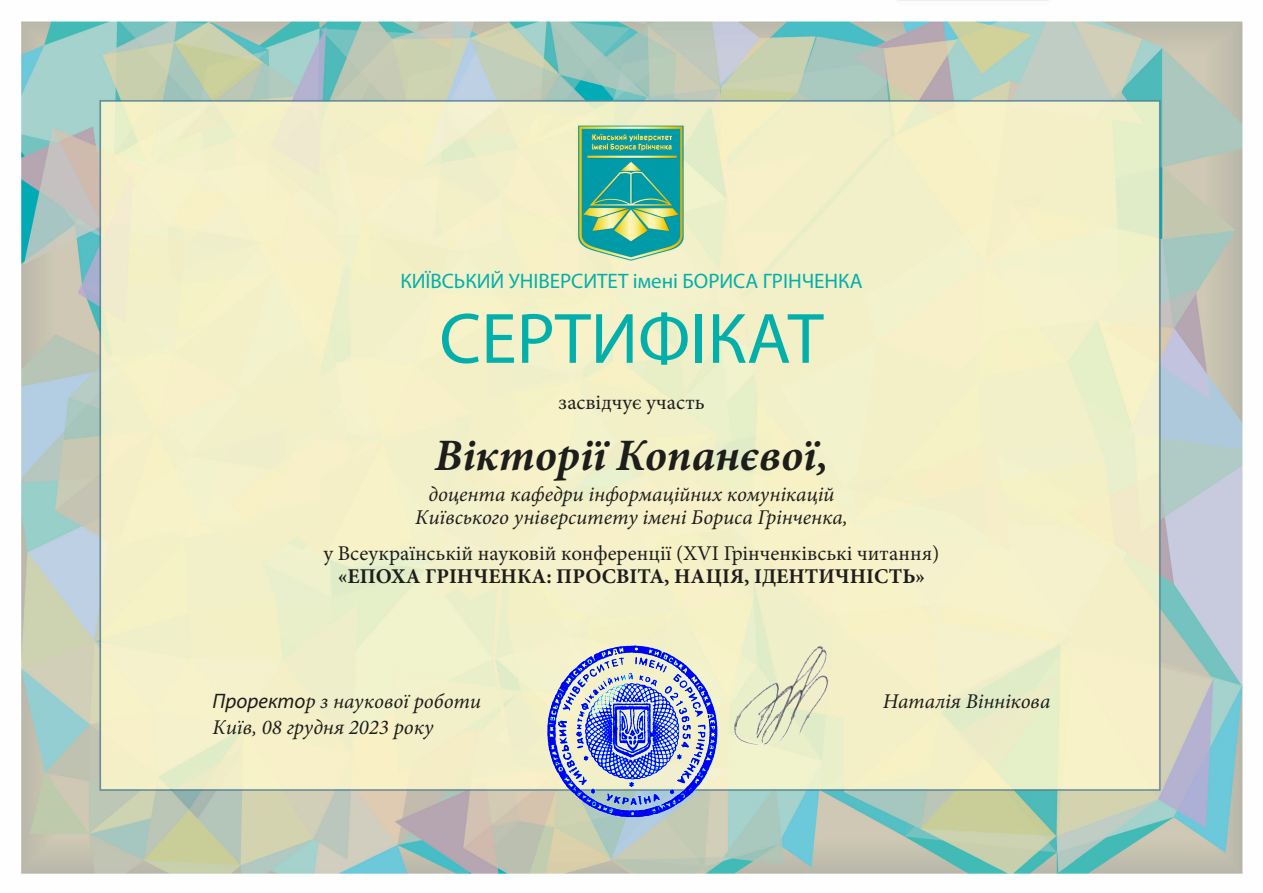
<style>
.page{position:relative;width:1263px;height:893px;background:#fff}
.page>*{position:absolute;margin:0;border:0;box-sizing:border-box;transform-origin:0 0}
.t1{font:72px "Myriad Pro";color:#03afaa}
.t2{font:italic 700 45px "Minion Pro";color:#1d1d1b}
.t3{font:italic 21px/23.1px "Minion Pro";color:#1d1d1b;text-align:center}
.t4{font:21px "Minion Pro";color:#1d1d1b}
.t5{font:700 21px "Minion Pro";color:#1d1d1b}
.t6{font:21px "Myriad Pro";color:#03afaa}
.s1{font-family:"Myriad Pro"}
</style>
<div class="page">
<img style="left:20px;top:20px;width:1223px;height:854px">
<img style="left:547px;top:645px;width:171px;height:173px">
<img style="left:732px;top:645px;width:98px;height:101px">
<p class="t6" style="left:400px;top:268px;width:464px">КИЇВСЬКИЙ УНІВЕРСИТЕТ імені БОРИСА ГРІНЧЕНКА</p>
<h1 class="t1" style="left:439px;top:294px;width:386px">СЕРТИФІКАТ</h1>
<p class="t4" style="left:558px;top:388px;width:148px">засвідчує участь</p>
<h2 class="t2" style="left:434px;top:424px;width:396px">Вікторії Копанєвої,</h2>
<p class="t3" style="left:415px;top:482px;width:434px">доцента кафедри інформаційних комунікацій<br>Київського університету імені Бориса Грінченка,</p>
<p class="t4" style="left:323px;top:539px;width:617px">у Всеукраїнській науковій конференції (ХVI Грінченківські читання)</p>
<p class="t5" style="left:338px;top:561px;width:589px">«ЕПОХА ГРІНЧЕНКА: ПРОСВІТА, НАЦІЯ, ІДЕНТИЧНІСТЬ»</p>
<p class="t3" style="left:213px;top:690px;width:270px"><span class="s1">Проректо</span>р з наукової роботи</p>
<p class="t3" style="left:883px;top:690px;width:169px">Наталія Віннікова</p>
<p class="t3" style="left:213px;top:716px;width:222px">Київ, 08 грудня 2023 року</p>
</div>
